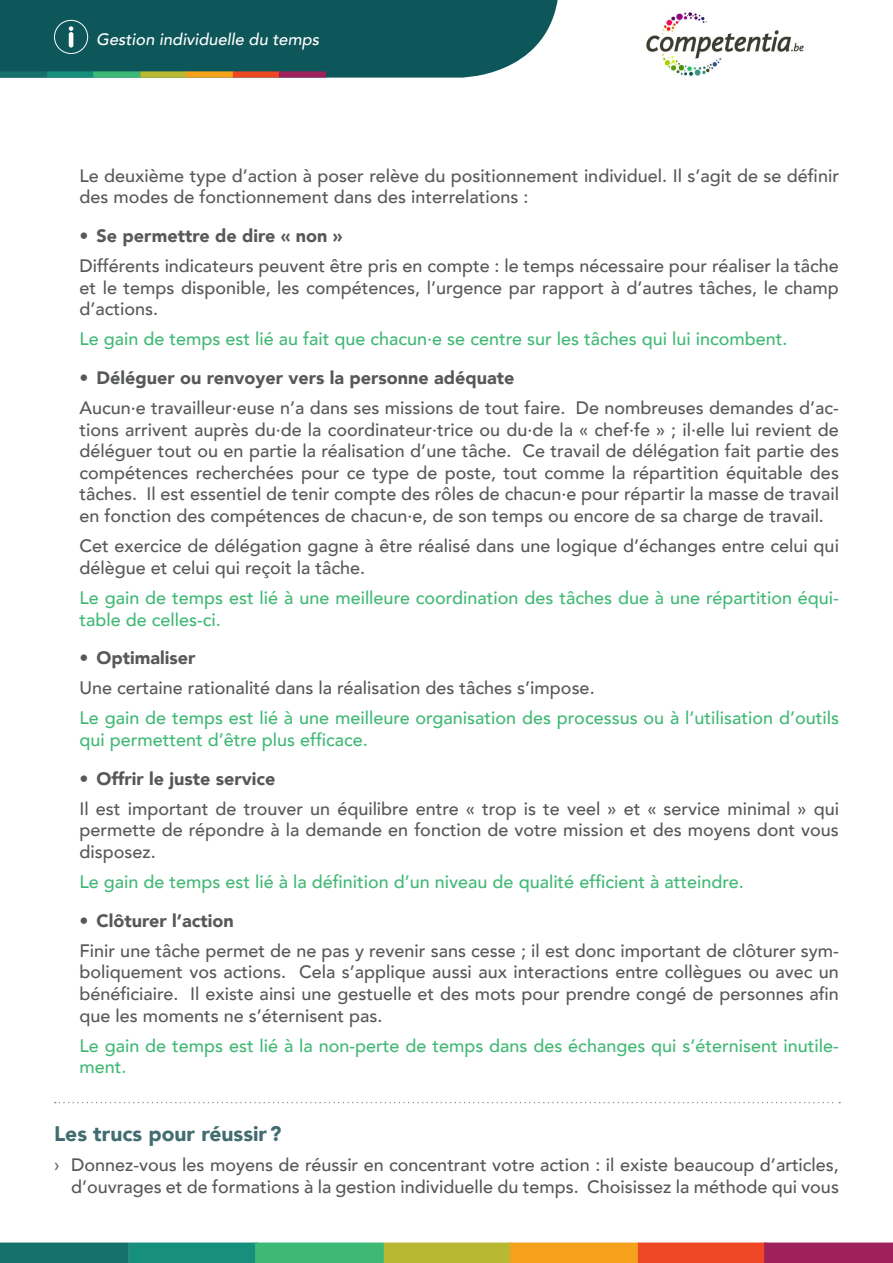
<style>
.page{position:relative;width:893px;height:1263px;background:#fff}
.page>*{position:absolute;margin:0;border:0;box-sizing:border-box;transform-origin:0 0}
.t1{font:900 21px "Avenir";color:#416c70}
.t2{font:500 18px/21.6px "Avenir";color:#57585a;text-align:justify}
.t3{font:500 18px/21.6px "Avenir";color:#41b975}
.t4{font:900 18px "Avenir";color:#57585a}
.t5{font:italic 500 16.5px "Avenir";color:#fff}
.s1{font-family:"Gotham Narrow";font-weight:400}
</style>
<div class="page">
<svg style="left:0;top:0;width:558px;height:78px;background:#1e5f61"></svg>
<div style="left:54px;top:20px;width:34px;height:34px;border:1px solid #fff;border-radius:50%"></div>
<img style="left:646px;top:12px;width:158px;height:64px">
<div style="left:129px;top:1242px;width:129px;height:21px;background:#168f7d"></div>
<div style="left:255px;top:1242px;width:129px;height:21px;background:#3db875"></div>
<div style="left:384px;top:1242px;width:129px;height:21px;background:#b8b833"></div>
<div style="left:510px;top:1242px;width:129px;height:21px;background:#f5a11c"></div>
<div style="left:638px;top:1242px;width:129px;height:21px;background:#ed4724"></div>
<div style="left:764px;top:1242px;width:129px;height:21px;background:#9e215c"></div>
<div style="left:0;top:1242px;width:129px;height:21px;background:#16706c"></div>
<svg style="left:55px;top:1102px;width:785px;height:1px"></svg>
<p class="t5" style="left:96px;top:30px;width:225px">Gestion individuelle du temps</p>
<p class="t2" style="left:80px;top:164px;width:761px">Le deuxième type d’action à poser relève du positionnement individuel. Il s’agit de se définir des modes de fonctionnement dans des interrelations :</p>
<p class="t4" style="left:80px;top:220px;width:264px">• Se permettre de dire « non »</p>
<p class="t2" style="left:80px;top:254px;width:761px">Différents indicateurs peuvent être pris en compte : le temps nécessaire pour réaliser la tâche et le temps disponible, les compétences, l’urgence par rapport à d’autres tâches, le champ d’actions.</p>
<p class="t3" style="left:80px;top:327px;width:709px">Le gain de temps est lié au fait que chacun·e se centre sur les tâches qui lui incombent.</p>
<p class="t4" style="left:80px;top:362px;width:436px">• Déléguer ou renvoyer vers la personne adéquate</p>
<p class="t2" style="left:80px;top:396px;width:761px">Aucun·e travailleur·euse n’a dans ses missions de tout faire. De nombreuses demandes d’ac&shy;tions arrivent auprès du·de la coordinateur·trice ou du·de la « chef·fe » ; il·elle lui revient de déléguer tout ou en partie la réalisation d’une tâche. Ce travail de délégation fait partie des compétences recherchées pour ce type de poste, tout comme la répartition équitable des tâches. Il est essentiel de tenir compte des rôles de chacun·e pour répartir la masse de travail en fonction des compétences de chacun·e, de son temps ou encore de sa charge de travail.</p>
<p class="t2" style="left:80px;top:534px;width:761px">Cet exercice de délégation gagne à être réalisé dans une logique d’échanges entre celui qui délègue et celui qui reçoit la tâche.</p>
<p class="t3" style="left:80px;top:586px;width:761px">Le gain de temps est lié à une meilleure coordination des tâches due à une répartition équi&shy;table de celles-ci.</p>
<p class="t4" style="left:80px;top:642px;width:118px">• Optimaliser</p>
<p class="t2" style="left:80px;top:676px;width:517px">Une certaine rationalité dans la réalisation des tâches s’impose.</p>
<p class="t3" style="left:80px;top:706px;width:761px">Le gain de temps est lié à une meilleure organisation des processus ou à l’utilisation d’outils qui permettent d’être plus efficace.</p>
<p class="t4" style="left:80px;top:763px;width:197px">• Offrir le juste service</p>
<p class="t2" style="left:80px;top:797px;width:761px">Il est important de trouver un équilibre entre « trop is te veel » et « service minimal » qui permette de répondre à la demande en fonction de votre mission et des moyens dont vous disposez.</p>
<p class="t3" style="left:80px;top:870px;width:666px">Le gain de temps est lié à la définition d’un niveau de qualité efficient à atteindre.</p>
<p class="t4" style="left:80px;top:905px;width:156px">• Clôturer l’action</p>
<p class="t2" style="left:80px;top:939px;width:761px">Finir une tâche permet de ne pas y revenir sans cesse ; il est donc important de clôturer sym&shy;boliquement vos actions. Cela s’applique aussi aux interactions entre collègues ou avec un bénéficiaire. Il existe ainsi une gestuelle et des mots pour prendre congé de personnes afin que les moments ne s’éternisent pas.</p>
<p class="t3" style="left:80px;top:1033px;width:761px">Le gain de temps est lié à la non-perte de temps dans des échanges qui s’éternisent inutile&shy;ment.</p>
<p class="t1" style="left:54px;top:1116px;width:229px">Les trucs pour réussir?</p>
<p class="t2" style="left:54px;top:1153px;width:786px;text-align:right"><span class="s1">›</span> Donnez-vous les moyens de réussir en concentrant votre action : il existe beaucoup d’articles, d’ouvrages et de formations à la gestion individuelle du temps. Choisissez la méthode qui vous</p>
</div>
